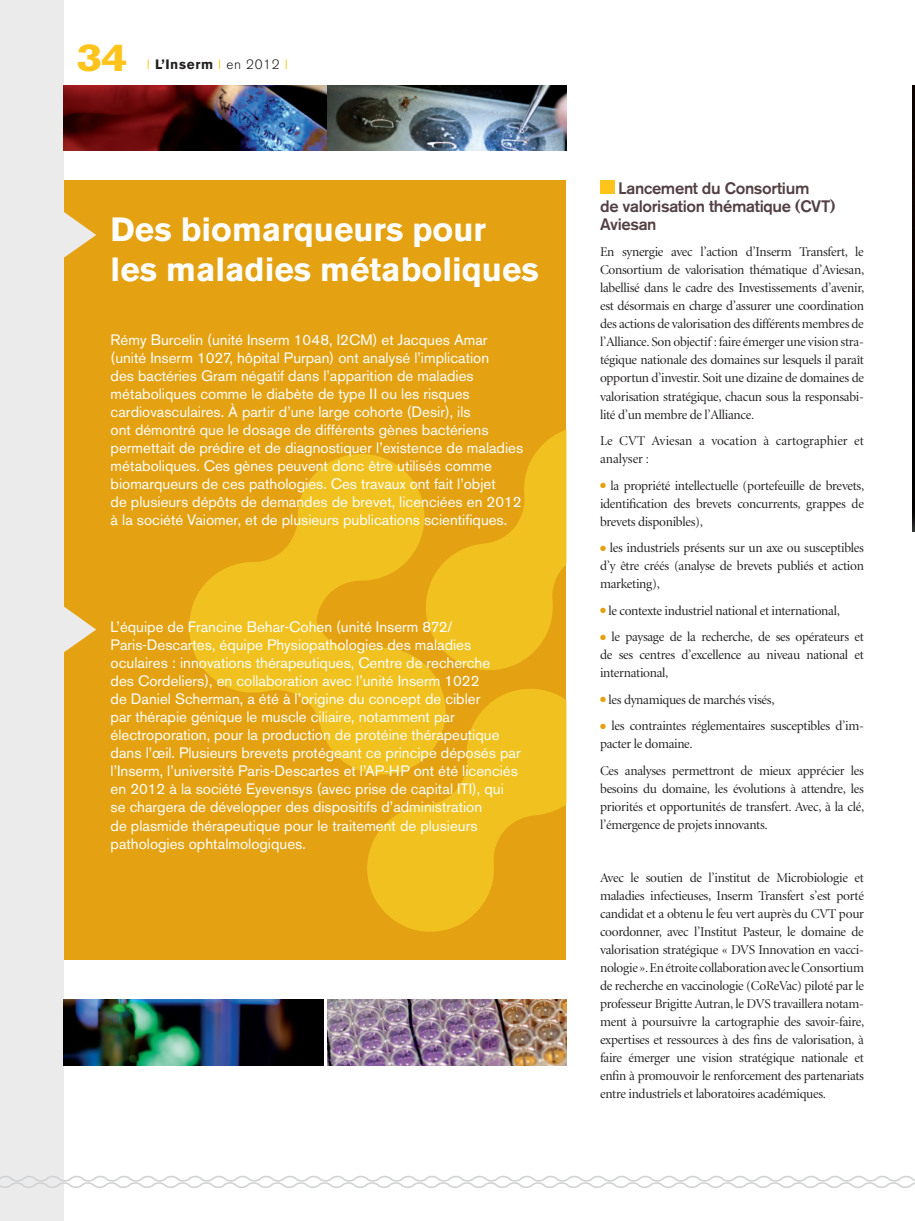
<style>
.page{position:relative;width:915px;height:1221px;background:#fff}
.page>*{position:absolute;margin:0;border:0;box-sizing:border-box;transform-origin:0 0}
.t1{font:700 38.7px "Akzidenz Grotesk BE";color:#fec41c;scale:1.2 1}
.t2{font:700 33.3px/39.9px "Akzidenz Grotesk BE";color:#fff}
.t3{font:500 16.5px/18px "Akzidenz Grotesk BE";letter-spacing:-.02em;color:#534044}
.t4{font:15px/18px "Akzidenz Grotesk BE";color:#fff}
.t5{font:13.5px/18px "Minion Display";letter-spacing:-.02em;color:#231f20;text-align:justify}
.t6{font:13.5px/18px "Minion Display";color:#231f20}
.t7{font:700 13.5px "Akzidenz Grotesk BE";letter-spacing:.05em;color:#231f20}
.s1{font-weight:300;color:#fec41c}
.s2{font-weight:300}
.s3{color:#e4a212}
</style>
<div class="page">
<div style="left:33px;top:180px;width:533px;height:779px;background:#e4a212"></div>
<svg style="left:244px;top:454px;width:179px;height:109px;fill:#f1c21f"></svg>
<svg style="left:189px;top:563px;width:252px;height:209px;fill:#f1c21f"></svg>
<svg style="left:364px;top:687px;width:202px;height:245px;fill:#f1c21f"></svg>
<svg style="left:423px;top:430px;width:143px;height:242px"></svg>
<svg style="left:64px;top:212px;width:32px;height:46px"></svg>
<svg style="left:64px;top:606px;width:32px;height:46px"></svg>
<div style="left:0;top:0;width:64px;height:1220px;background:#ebebec"></div>
<img style="left:64px;top:85px;width:502px;height:66px">
<img style="left:64px;top:999px;width:259px;height:66px">
<img style="left:327px;top:999px;width:239px;height:66px">
<div style="left:600px;top:181px;width:14px;height:13px;background:#fec41c"></div>
<img style="left:912px;top:85px;width:2px;height:446px">
<svg style="left:0;top:1176px;width:914px;height:12px"></svg>
<h1 class="t1" style="left:77px;top:35px;width:44px">34</h1>
<p class="t7" style="left:147px;top:56px;width:142px"><span class="s1">I</span> L’Inserm <span class="s1">I</span> <span class="s2">en 2012</span> <span class="s1">I</span></p>
<h2 class="t2" style="left:111px;top:210px;width:429px">Des biomarqueurs pour les maladies métaboliques</h2>
<p class="t4" style="left:111px;top:331px;width:414px">Rémy Burcelin (unité Inserm 1048, I2CM) et Jacques Amar (unité Inserm 1027, hôpital Purpan) ont analysé l’implication<br>des bactéries Gram négatif dans l’apparition de maladies métaboliques comme le diabète de type II ou les risques cardiovasculaires. À partir d’une large cohorte (Desir), ils<br>ont démontré que le dosage de différents gènes bactériens permettait de prédire et de diagnostiquer l’existence de maladies métaboliques. Ces gènes peuvent donc être utilisés comme biomarqueurs de ces pathologies. Ces travaux ont fait l’objet<br>de plusieurs dépôts de demandes de brevet, licenciées en 2012 à la société Vaiomer, et de plusieurs publications scientifiques.</p>
<p class="t4" style="left:111px;top:618px;width:411px">L’équipe de Francine Behar-Cohen (unité Inserm 872/ Paris-Descartes, équipe Physiopathologies des maladies oculaires : innovations thérapeutiques, Centre de recherche<br>des Cordeliers), en collaboration avec l’unité Inserm 1022<br>de Daniel Scherman, a été à l’origine du concept de cibler<br>par thérapie génique le muscle ciliaire, notamment par électroporation, pour la production de protéine thérapeutique dans l’œil. Plusieurs brevets protégeant ce principe déposés par l’Inserm, l’université Paris-Descartes et l’AP-HP ont été licenciés en 2012 à la société Eyevensys (avec prise de capital ITI), qui se chargera de développer des dispositifs d’administration<br>de plasmide thérapeutique pour le traitement de plusieurs pathologies ophtalmologiques.</p>
<p class="t3" style="left:600px;top:179px;width:237px;text-indent:18px">Lancement du Consortium<br>de valorisation thématique (CVT)<br>Aviesan</p>
<p class="t5" style="left:600px;top:244px;width:266px">En synergie avec l’action d’Inserm Transfert, le Consortium de valorisation thématique d’Aviesan, labellisé dans le cadre des Investissements d’avenir, est désormais en charge d’assurer une coordination des actions de valorisation des différents membres de l’Alliance. Son objectif : faire émerger une vision stra&shy;tégique nationale des domaines sur lesquels il paraît opportun d’investir. Soit une dizaine de domaines de valorisation stratégique, chacun sous la responsabi&shy;lité d’un membre de l’Alliance.</p>
<p class="t6" style="left:600px;top:432px;width:265px">Le CVT Aviesan a vocation à cartographier et analyser :</p>
<p class="t5" style="left:600px;top:477px;width:266px"><span class="s3">●</span> la propriété intellectuelle (portefeuille de brevets, identification des brevets concurrents, grappes de brevets disponibles),</p>
<p class="t5" style="left:600px;top:539px;width:265px"><span class="s3">●</span> les industriels présents sur un axe ou susceptibles d’y être créés (analyse de brevets publiés et action marketing),</p>
<p class="t5" style="left:600px;top:602px;width:241px"><span class="s3">●</span> le contexte industriel national et international,</p>
<p class="t5" style="left:600px;top:628px;width:265px"><span class="s3">●</span> le paysage de la recherche, de ses opérateurs et de ses centres d’excellence au niveau national et international,</p>
<p class="t5" style="left:600px;top:691px;width:176px"><span class="s3">●</span> les dynamiques de marchés visés,</p>
<p class="t5" style="left:600px;top:717px;width:265px"><span class="s3">●</span> les contraintes réglementaires susceptibles d’im&shy;pacter le domaine.</p>
<p class="t5" style="left:600px;top:762px;width:266px">Ces analyses permettront de mieux apprécier les besoins du domaine, les évolutions à attendre, les priorités et opportunités de transfert. Avec, à la clé, l’émergence de projets innovants.</p>
<p class="t5" style="left:600px;top:869px;width:266px">Avec le soutien de l’institut de Microbiologie et maladies infectieuses, Inserm Transfert s’est porté candidat et a obtenu le feu vert auprès du CVT pour coordonner, avec l’Institut Pasteur, le domaine de valorisation stratégique « DVS Innovation en vacci&shy;nologie ». En étroite collaboration avec le Consortium de recherche en vaccinologie (CoReVac) piloté par le professeur Brigitte Autran, le DVS travaillera notam&shy;ment à poursuivre la cartographie des savoir-faire, expertises et ressources à des fins de valorisation, à faire émerger une vision stratégique nationale et enfin à promouvoir le renforcement des partenariats entre industriels et laboratoires académiques.</p>
</div>
